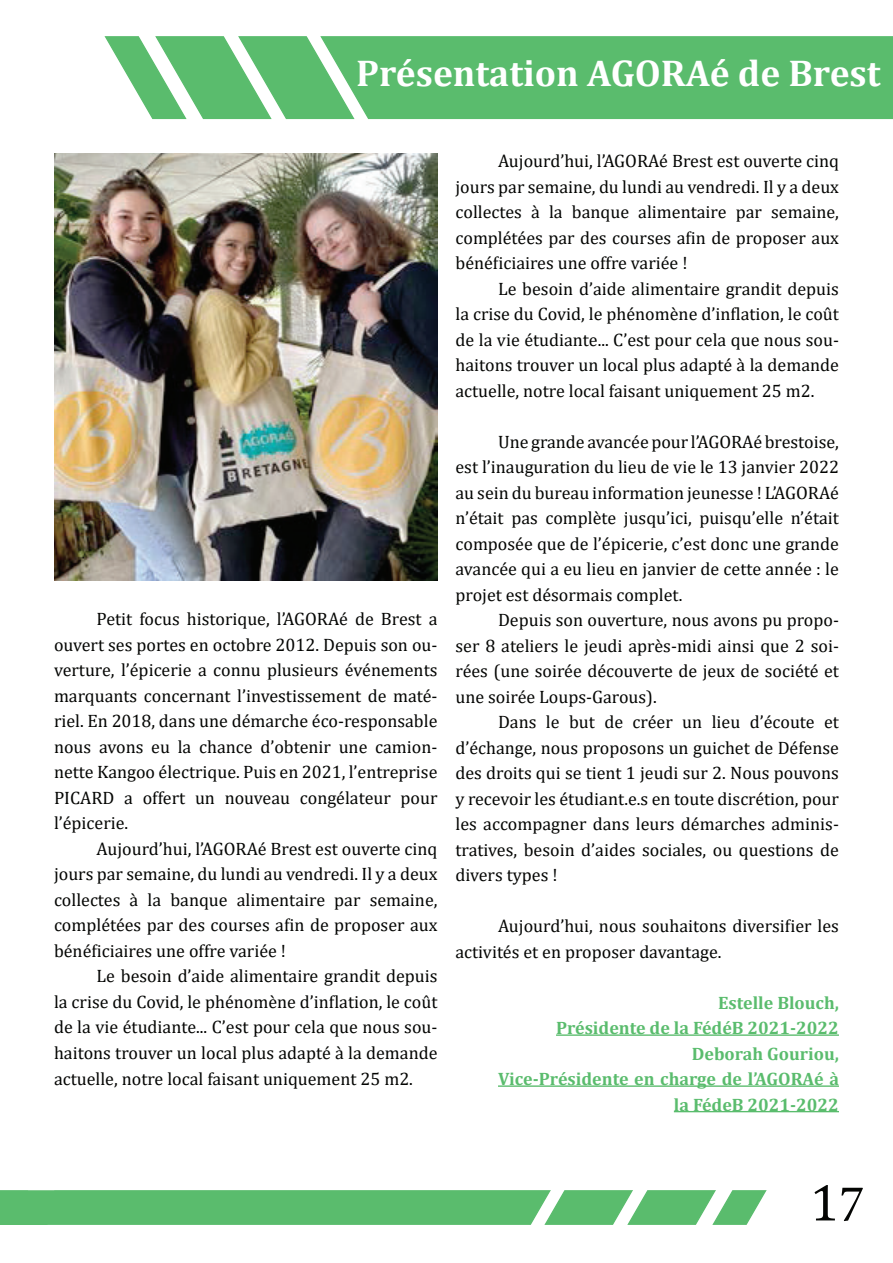
<style>
.page{position:relative;width:893px;height:1263px;background:#fff}
.page>*{position:absolute;margin:0;border:0;box-sizing:border-box;transform-origin:0 0}
.t1{font:52.5px "Cambria";color:#040503}
.t2{font:700 37.5px "Cambria";color:#fff}
.t3{font:18px/25.5px "Cambria";color:#040503;text-align:justify}
.t4{font:700 18px/25.5px "Cambria";color:#5abc6d;text-align:right}
.s1{font-family:"Minion Pro"}
</style>
<div class="page">
<div style="left:356px;top:36px;width:537px;height:84px;background:#5abc6d"></div>
<svg style="left:104px;top:36px;width:252px;height:84px"></svg>
<div style="left:54px;top:1190px;width:489px;height:35px;background:#5abc6d"></div>
<svg style="left:543px;top:1190px;width:224px;height:35px"></svg>
<div style="left:0;top:1190px;width:54px;height:35px;background:#5abc6d"></div>
<hr style="left:556px;top:1034px;width:283px;height:2px;background:#5abc6d">
<hr style="left:498px;top:1085px;width:341px;height:2px;background:#5abc6d">
<hr style="left:674px;top:1111px;width:165px;height:1px;background:#5abc6d">
<img style="left:54px;top:153px;width:383px;height:428px">
<h2 class="t2" style="left:356px;top:47px;width:526px">Présentation AGORAé de Brest</h2>
<p class="t3" style="left:54px;top:606px;width:385px;text-indent:43px">Petit focus historique, l’AGORAé de Brest a ouvert ses portes en octobre 2012. Depuis son ou&shy;verture, l’épicerie a connu plusieurs événements marquants concernant l’investissement de maté&shy;riel. En 2018, dans une démarche éco-responsable nous avons eu la chance d’obtenir une camion&shy;nette Kangoo électrique. Puis en 2021, l’entreprise PICARD a offert un nouveau congélateur pour l’épicerie.</p>
<p class="t3" style="left:54px;top:836px;width:385px;text-indent:43px">Aujourd’hui, l’AGORAé Brest est ouverte cinq jours par semaine, du lundi au vendredi. Il y a deux collectes à la banque alimentaire par semaine, complétées par des courses afin de proposer aux bénéficiaires une offre variée !</p>
<p class="t3" style="left:54px;top:963px;width:385px;text-indent:43px">Le besoin d’aide alimentaire grandit depuis la crise du Covid, le phénomène d’inflation, le coût de la vie étudiante... C’est pour cela que nous sou&shy;haitons trouver un local plus adapté à la demande actuelle, notre local faisant uniquement 25 m2.</p>
<p class="t3" style="left:455px;top:148px;width:385px;text-indent:43px">Aujourd’hui, l’AGORAé Brest est ouverte cinq jours par semaine, du lundi au vendredi. Il y a deux collectes à la banque alimentaire par semaine, complétées par des courses afin de proposer aux bénéficiaires une offre variée !</p>
<p class="t3" style="left:455px;top:276px;width:385px;text-indent:43px">Le besoin d’aide alimentaire grandit depuis la crise du Covid, le phénomène d’inflation, le coût de la vie étudiante... C’est pour cela que nous sou&shy;haitons trouver un local plus adapté à la demande actuelle, notre local faisant uniquement 25 m2.</p>
<p class="t3" style="left:455px;top:429px;width:385px;text-indent:43px">Une grande avancée pour l’AGORAé brestoise, est l’inauguration du lieu de vie le 13 janvier 2022 au sein du bureau information jeunesse ! L’AGORAé n’était pas complète jusqu’ici, puisqu’elle n’était composée que de l’épicerie, c’est donc une grande avancée qui a eu lieu en janvier de cette année : le projet est désormais complet.</p>
<p class="t3" style="left:455px;top:607px;width:385px;text-indent:43px">Depuis son ouverture, nous avons pu propo&shy;ser 8 ateliers le jeudi après-midi ainsi que 2 soi&shy;rées (une soirée découverte de jeux de société et une soirée Loups-Garous).</p>
<p class="t3" style="left:455px;top:709px;width:385px;text-indent:43px">Dans le but de créer un lieu d’écoute et d’échange, nous proposons un guichet de Défense des droits qui se tient 1 jeudi sur 2. Nous pouvons y recevoir les étudiant.e.s en toute discrétion, pour les accompagner dans leurs démarches adminis&shy;tratives, besoin d’aides sociales, ou questions de divers types !</p>
<p class="t3" style="left:455px;top:913px;width:385px;text-indent:43px">Aujourd’hui, nous souhaitons diversifier les activités et en proposer davantage.</p>
<p class="t4" style="left:498px;top:989px;width:342px">Estelle Blouch,<br>Présidente de la FédéB 2021-2022<br>Deborah Gouriou,<br>Vice-Présidente en charge de l’AGORAé à la FédeB 2021-2022</p>
<h1 class="t1" style="left:810px;top:1171px;width:56px">1<span class="s1">7</span></h1>
</div>
